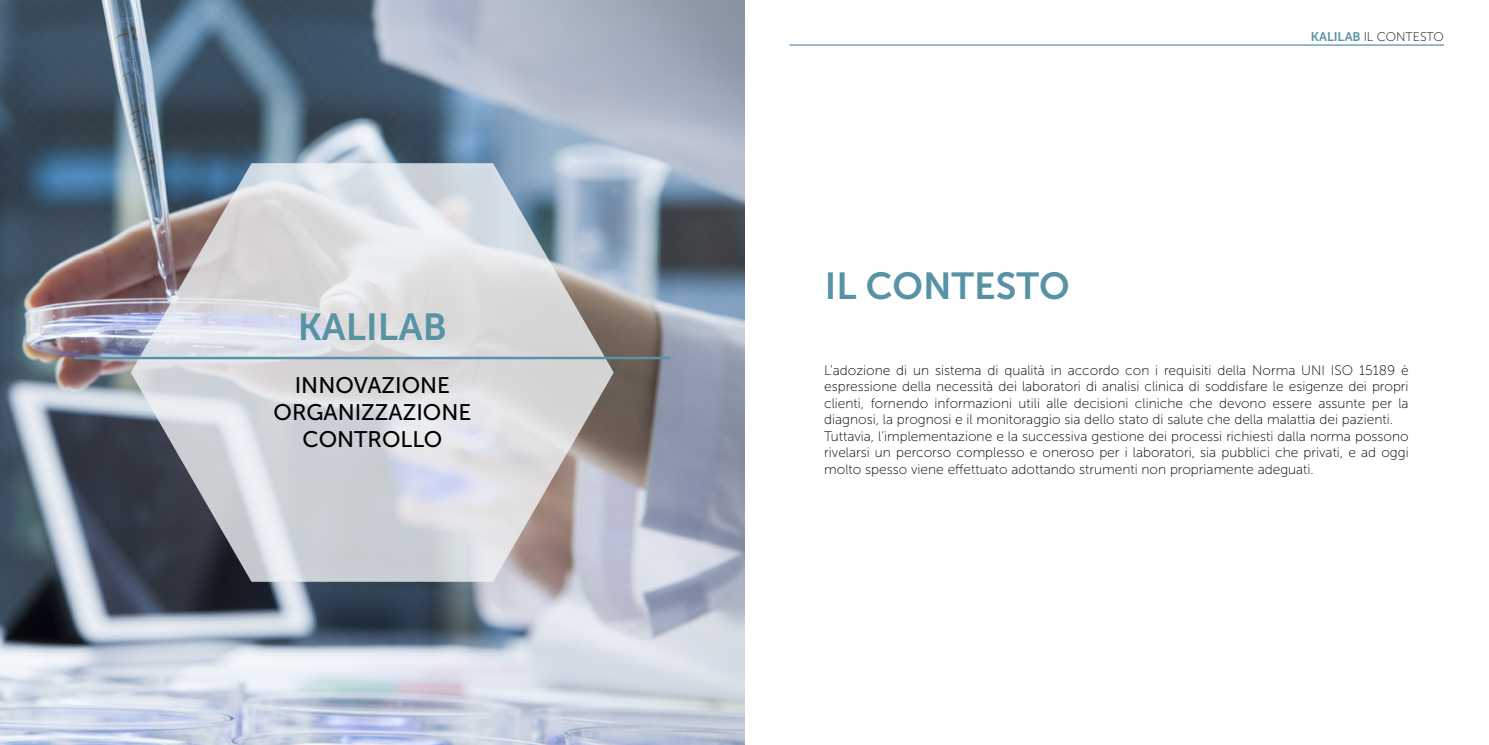
<style>
.page{position:relative;width:1489px;height:745px;background:#fff}
.page>*{position:absolute;margin:0;border:0;box-sizing:border-box;transform-origin:0 0}
.t1{font:37.5px "Museo Sans 700";color:#5793a5}
.t2{font:22.5px/27px "Museo Sans 500";color:#000;text-align:center}
.t3{font:13.75px/16.5px "Museo Sans 100";color:#000}
.t4{font:12.5px "Museo Sans 100";color:#000}
.s1{font-family:"Museo Sans 700";color:#5793a5}
</style>
<div class="page">
<img style="left:0;top:0;width:744px;height:744px">
<hr style="left:789px;top:44px;width:654px;height:2px;background:#5793a5">
<svg style="left:131px;top:163px;width:482px;height:418px;background:#c1c4c9"></svg>
<hr style="left:74px;top:356px;width:596px;height:3px;background:#5793a5">
<h1 class="t1" style="left:298px;top:306px;width:150px">KALILAB</h1>
<h2 class="t2" style="left:273px;top:371px;width:199px">INNOVAZIONE<br>ORGANIZZAZIONE<br>CONTROLLO</h2>
<h1 class="t1" style="left:824px;top:265px;width:246px">IL CONTESTO</h1>
<p class="t4" style="left:1310px;top:30px;width:134px"><span class="s1">KALILAB</span> IL CONTESTO</p>
<p class="t3" style="left:824px;top:361px;width:586px">L’adozione di un sistema di qualità in accordo con i requisiti della Norma UNI ISO 15189 è espressione della necessità dei laboratori di analisi clinica di soddisfare le esigenze dei propri clienti, fornendo informazioni utili alle decisioni cliniche che devono essere assunte per la diagnosi, la prognosi e il monitoraggio sia dello stato di salute che della malattia dei pazienti.<br>Tuttavia, l’implementazione e la successiva gestione dei processi richiesti dalla norma possono rivelarsi un percorso complesso e oneroso per i laboratori, sia pubblici che privati, e ad oggi molto spesso viene effettuato adottando strumenti non propriamente adeguati.</p>
</div>
